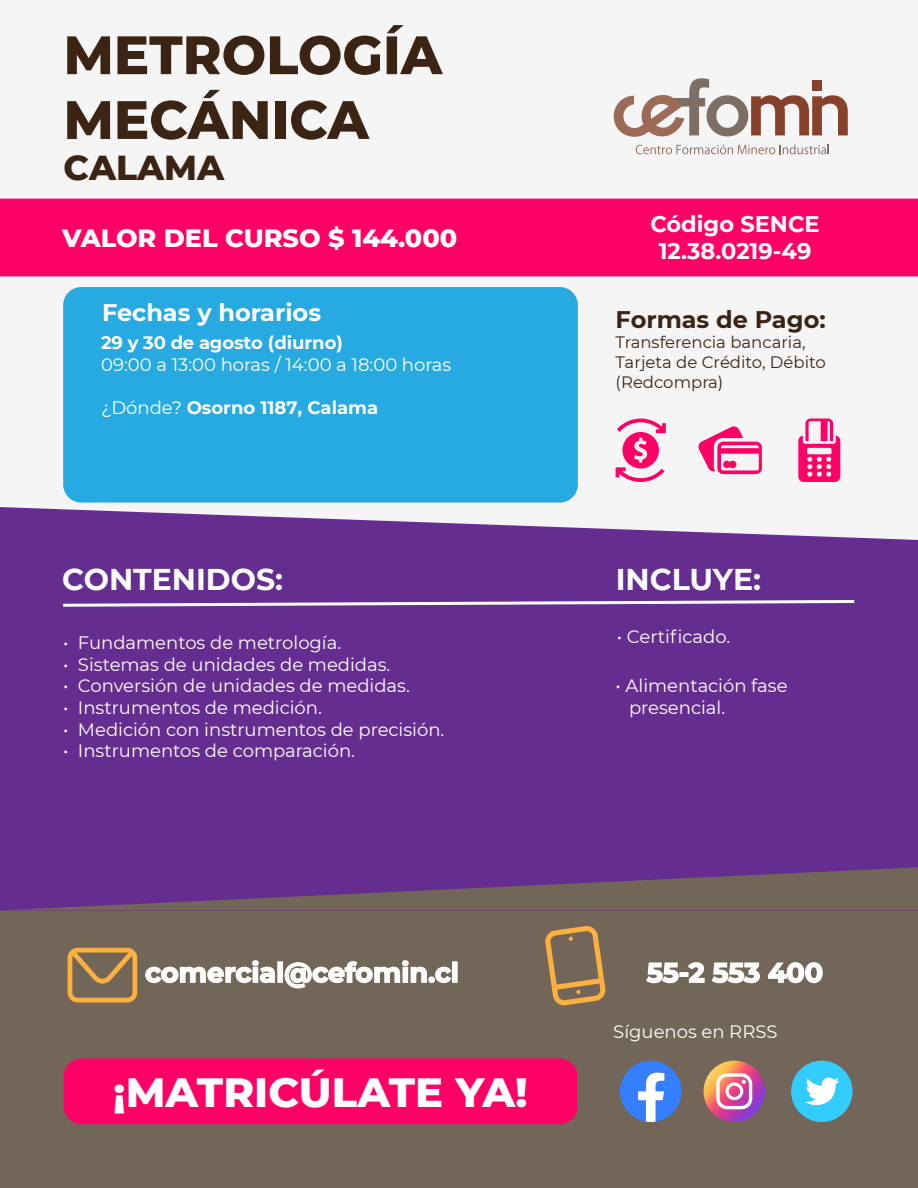
<style>
.page{position:relative;width:918px;height:1188px;background:#f5f5f5}
.page>*{position:absolute;margin:0;border:0;box-sizing:border-box;transform-origin:0 0}
.t1{font:800 54px/64.8px "Montserrat";color:#3c2415}
.t2{font:800 41.7px "Montserrat";color:#fff}
.t3{font:800 35.4px "Montserrat";color:#3c2415}
.t4{font:700 30px "Montserrat";color:#fff}
.t5{font:700 27px "Montserrat";color:#fff}
.t6{font:800 25.5px "Montserrat";color:#fff}
.t7{font:700 24px "Montserrat";color:#fff}
.t8{font:700 24px "Montserrat";color:#3c2415}
.t9{font:700 22.5px/27px "Montserrat";color:#fff;text-align:center}
.t10{font:18px/21.6px "Montserrat";color:#fff}
.t11{font:700 18px "Montserrat";color:#fff}
.t12{font:16.5px/19.8px "Montserrat";color:#3c2415}
.s1{font-weight:400}
</style>
<div class="page">
<div style="left:0;top:902px;width:918px;height:286px;background:#726658"></div>
<div style="left:0;top:540px;width:918px;height:370px;background:#662d91"></div>
<div style="left:0;top:199px;width:918px;height:77px;background:#f06"></div>
<div style="left:63px;top:287px;width:515px;height:216px;background:#27aae1;border-radius:18px"></div>
<svg style="left:798px;top:419px;width:42px;height:63px"></svg>
<svg style="left:616px;top:419px;width:50px;height:63px"></svg>
<svg style="left:698px;top:426px;width:64px;height:48px"></svg>
<svg style="left:614px;top:78px;width:234px;height:59px"></svg>
<svg style="left:636px;top:144px;width:193px;height:10px"></svg>
<div style="left:64px;top:1058px;width:514px;height:66px;background:#f06;border-radius:18px"></div>
<svg style="left:646px;top:962px;width:33px;height:22px"></svg>
<div style="left:679px;top:972px;width:10px;height:5px;border:2px solid #fff"></div>
<svg style="left:687px;top:962px;width:18px;height:21px"></svg>
<svg style="left:711px;top:962px;width:112px;height:22px"></svg>
<svg style="left:145px;top:960px;width:130px;height:24px"></svg>
<div style="left:277px;top:961px;width:6px;height:22px;border:2px solid #fff"></div>
<svg style="left:284px;top:960px;width:168px;height:29px"></svg>
<div style="left:452px;top:961px;width:6px;height:22px;border:2px solid #fff"></div>
<svg style="left:545px;top:926px;width:61px;height:80px"></svg>
<svg style="left:68px;top:948px;width:69px;height:55px"></svg>
<svg style="left:63px;top:600px;width:792px;height:7px"></svg>
<div style="left:791px;top:1061px;width:62px;height:61px;background:#3cf;border-radius:50%"></div>
<svg style="left:805px;top:1077px;width:34px;height:28px"></svg>
<svg style="left:704px;top:1061px;width:61px;height:61px;background:#cf688b"></svg>
<svg style="left:716px;top:1073px;width:36px;height:36px"></svg>
<svg style="left:620px;top:1061px;width:61px;height:61px"></svg>
<svg style="left:0;top:507px;width:918px;height:33px"></svg>
<svg style="left:12px;top:867px;width:906px;height:43px"></svg>
<h1 class="t1" style="left:64px;top:20px;width:380px">METROLOGÍA<br>MECÁNICA</h1>
<h3 class="t3" style="left:64px;top:142px;width:162px">CALAMA</h3>
<h3 class="t6" style="left:62px;top:219px;width:397px">VALOR DEL CURSO $ 144.000</h3>
<h3 class="t7" style="left:102px;top:296px;width:220px">Fechas y horarios</h3>
<p class="t11" style="left:101px;top:330px;width:243px">29 y 30 de agosto (diurno)</p>
<p class="t10" style="left:101px;top:353px;width:352px">09:00 a 13:00 horas / 14:00 a 18:00 horas</p>
<p class="t11" style="left:101px;top:395px;width:279px"><span class="s1">¿Dónde?</span> Osorno 1187, Calama</p>
<p class="t9" style="left:650px;top:209px;width:171px">Código SENCE<br>12.38.0219-49</p>
<h3 class="t8" style="left:616px;top:303px;width:212px">Formas de Pago:</h3>
<p class="t12" style="left:616px;top:332px;width:212px">Transferencia bancaria,<br>Tarjeta de Crédito, Débito (Redcompra)</p>
<h3 class="t4" style="left:62px;top:558px;width:222px">CONTENIDOS:</h3>
<h3 class="t4" style="left:616px;top:558px;width:147px">INCLUYE:</h3>
<p class="t10" style="left:63px;top:631px;width:280px">• Fundamentos de metrología.</p>
<p class="t10" style="left:63px;top:653px;width:329px">• Sistemas de unidades de medidas.</p>
<p class="t10" style="left:63px;top:674px;width:348px">• Conversión de unidades de medidas.</p>
<p class="t10" style="left:63px;top:696px;width:260px">• Instrumentos de medición.</p>
<p class="t10" style="left:63px;top:718px;width:383px">• Medición con instrumentos de precisión.</p>
<p class="t10" style="left:63px;top:739px;width:293px">• Instrumentos de comparación.</p>
<p class="t10" style="left:617px;top:625px;width:115px">• Certificado.</p>
<p class="t10" style="left:629px;top:675px;width:160px;text-indent:-14px">• Alimentación fase presencial.</p>
<h3 class="t5" style="left:145px;top:953px;width:315px">comercial@cefomin.cl</h3>
<h3 class="t5" style="left:647px;top:953px;width:178px">55-2 553 400</h3>
<h2 class="t2" style="left:113px;top:1061px;width:416px">¡MATRICÚLATE YA!</h2>
<p class="t10" style="left:613px;top:1021px;width:166px">Síguenos en RRSS</p>
</div>
